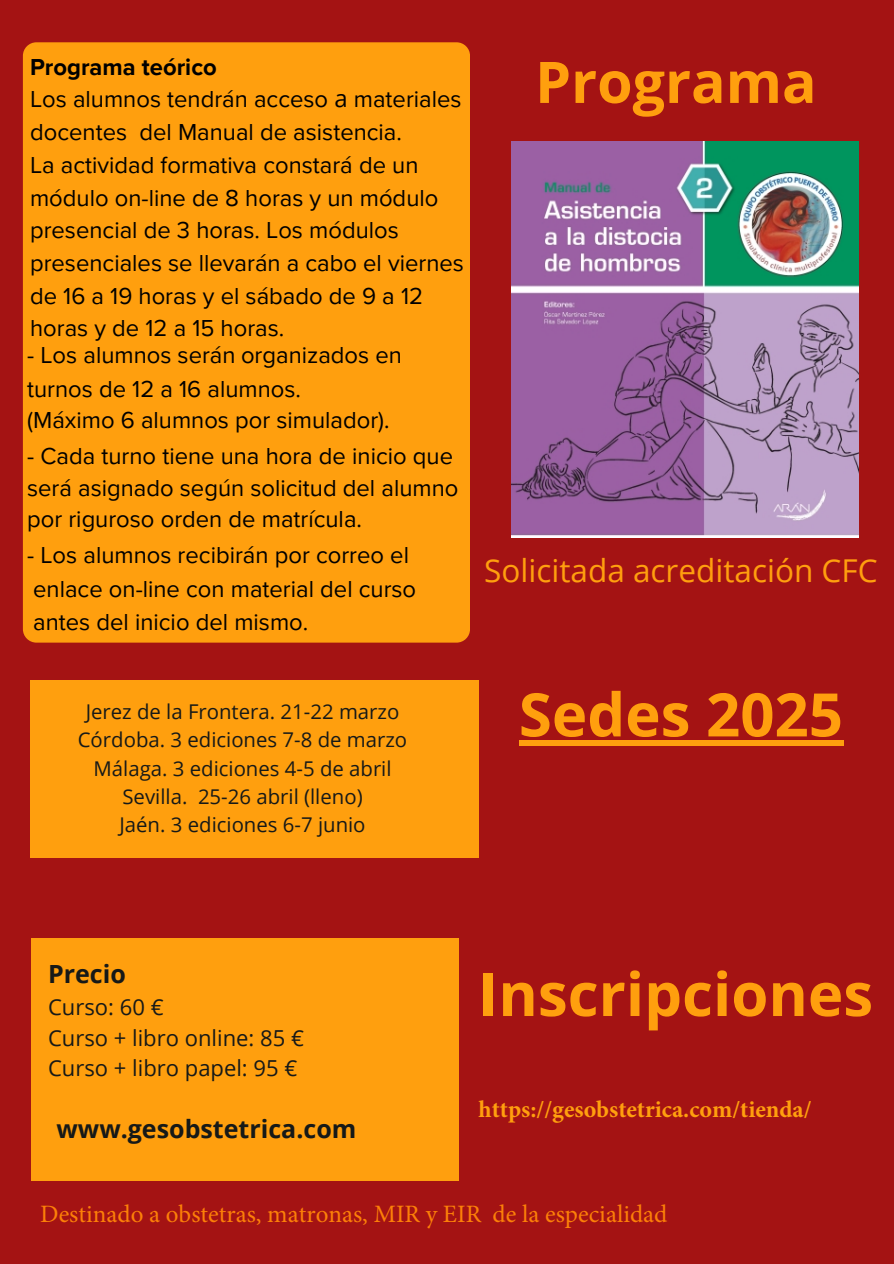
<style>
.page{position:relative;width:894px;height:1264px;background:#fff}
.page>*{position:absolute;margin:0;border:0;box-sizing:border-box;transform-origin:0 0}
.t1{font:700 60px "Open Sans";color:#ff9f0e}
.t2{font:700 57.3px "Open Sans";color:#ff9f0e}
.t3{font:31.5px "Open Sans";color:#ff9f0e}
.t4{font:25.05px "Minion Pro";color:#fc8008}
.t5{font:700 25.05px "Open Sans";color:#161918}
.t6{font:700 24px "Minion Pro";color:#ff9f0e}
.t7{font:23.85px/32.7px "Proxima Nova";color:#000}
.t8{font:22.05px/30.3px "Open Sans";color:#161918}
.t9{font:20.4px/28px "Open Sans";color:#161918;text-align:center}
.s1{font-weight:700}
.s2{font-family:"Open Sans"}
.s3{font-family:"Minion Pro"}
.s4{font-style:inherit}
</style>
<div class="page">
<div style="left:0;top:0;width:893px;height:1263px;background:#a41313"></div>
<div style="left:23px;top:42px;width:447px;height:600px;background:#ff9f0e;border-radius:13px"></div>
<div style="left:30px;top:680px;width:448px;height:177px;background:#ff9f0e"></div>
<div style="left:31px;top:938px;width:427px;height:242px;background:#ff9f0e"></div>
<img style="left:511px;top:142px;width:347px;height:396px">
<div style="left:518px;top:739px;width:325px;height:6px;background:#ff9f0e"></div>
<h4 class="t7" style="left:30px;top:51px;width:435px"><span class="s1">Programa teórico<br></span>Los alumnos tendrán acceso <span class="s2">a</span> materiales docentes del Manual de asistencia.<br>La actividad formativa constará de un módulo on-line de 8 horas y un módulo presencial de 3 horas. Los módulos presenciales se llevarán a cabo el viernes de 16 a 19 horas y el sábado de 9 a 12 horas y de 12 a 15 horas.</h4>
<h4 class="t7" style="left:27px;top:338px;width:376px;line-height:34px">- Los alumnos serán organizados en turnos de 12 a 16 alumnos.</h4>
<h4 class="t7" style="left:27px;top:404px;width:364px">(Máximo 6 alumnos por simulador)<span class="s3">.</span></h4>
<h4 class="t7" style="left:27px;top:440px;width:432px;line-height:32px">- Cada turno tiene una hora de inicio que será asignado según solicitud del alumno por riguroso orden de matrícula<span class="s3">.</span></h4>
<h4 class="t7" style="left:27px;top:538px;width:390px;line-height:33.6px">- Los alumnos recibirán por correo el enlace on-line con material del curso antes del inicio del mismo.</h4>
<h1 class="t2" style="left:535px;top:42px;width:283px">Programa</h1>
<h1 class="t3" style="left:484px;top:548px;width:394px">Solicitada acreditación CFC</h1>
<p class="t9" style="left:86px;top:697px;width:315px">Jerez de la Frontera. 21-22 marzo</p>
<p class="t9" style="left:78px;top:725px;width:331px">Córdoba. 3 ediciones 7-8 de marzo</p>
<p class="t9" style="left:93px;top:753px;width:299px">Málaga. 3 ediciones 4-5 de abril<br>Sevilla. 25-26 abril (lleno)<br>Jaén. 3 ediciones 6-7 junio</p>
<p class="t1" style="left:518px;top:672px;width:325px">Sedes 2025</p>
<p class="t5" style="left:48px;top:956px;width:79px">Precio</p>
<p class="t8" style="left:48px;top:991px;width:257px">Curso: 60 €<br>Curso + libro online: 85 €<br>Curso + <span class="s4">l</span>ibro papel: 95 €</p>
<p class="t5" style="left:56px;top:1110px;width:301px">www.gesobstetrica.com</p>
<h2 class="t1" style="left:478px;top:951px;width:396px">Inscripciones</h2>
<h2 class="t6" style="left:478px;top:1092px;width:334px">https://gesobstetrica.com/tienda/</h2>
<p class="t4" style="left:40px;top:1197px;width:628px">Destinado a obstetras, matronas, MIR y EIR de la especialidad</p>
</div>
